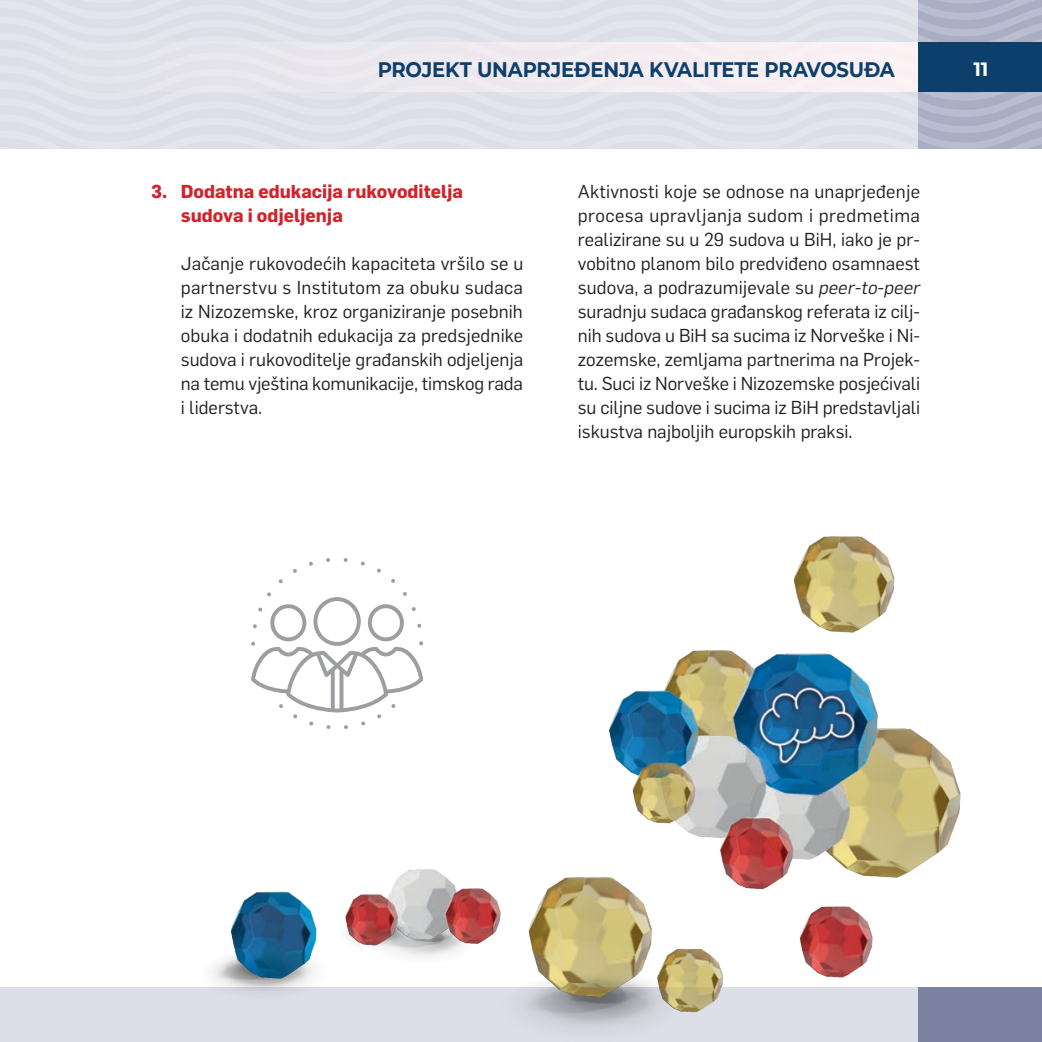
<style>
.page{position:relative;width:1042px;height:1042px;background:#fff}
.page>*{position:absolute;margin:0;border:0;box-sizing:border-box;transform-origin:0 0}
.t1{font:700 21px "Montserrat";letter-spacing:-.01em;color:#0c3f6c;scale:.93 1}
.t2{font:700 19.25px "Montserrat";color:#fff}
.t3{font:18.38px/24.2px "Flama";color:#231f20;text-align:justify}
.t4{font:700 18.38px/24.2px "Flama";color:#d1232a}
.s1{font-style:italic}
</style>
<div class="page">
<div style="left:0;top:987px;width:1042px;height:55px;background:#dddfe8"></div>
<div style="left:918px;top:987px;width:124px;height:55px;background:#7c83a2"></div>
<img style="left:212px;top:536px;width:749px;height:493px">
<svg style="left:278px;top:579px;width:5px;height:4px"></svg>
<svg style="left:293px;top:568px;width:4px;height:5px"></svg>
<svg style="left:309px;top:561px;width:4px;height:5px"></svg>
<svg style="left:326px;top:558px;width:4px;height:4px"></svg>
<svg style="left:377px;top:568px;width:4px;height:4px"></svg>
<svg style="left:361px;top:561px;width:4px;height:4px"></svg>
<svg style="left:391px;top:579px;width:4px;height:4px"></svg>
<svg style="left:343px;top:558px;width:5px;height:4px"></svg>
<svg style="left:251px;top:592px;width:172px;height:137px"></svg>
<svg style="left:0;top:0;width:1042px;height:149px;background:#d7d9e3"></svg>
<p class="t1" style="left:378px;top:55px;width:557px">PROJEKT UNAPRJEĐENJA KVALITETE PRAVOSUĐA</p>
<p class="t2" style="left:973px;top:56px;width:17px">11</p>
<p class="t4" style="left:181px;top:178px;width:284px;text-indent:-30px">3. Dodatna edukacija rukovoditelja sudova i odjeljenja</p>
<p class="t3" style="left:181px;top:250px;width:344px">Jačanje rukovodećih kapaciteta vršilo se u partnerstvu s Institutom za obuku sudaca iz Nizozemske, kroz organiziranje posebnih obuka i dodatnih edukacija za predsjednike sudova i rukovoditelje građanskih odjeljenja na temu vještina komunikacije, timskog rada i liderstva.</p>
<p class="t3" style="left:578px;top:178px;width:344px">Aktivnosti koje se odnose na unaprjeđenje procesa upravljanja sudom i predmetima realizirane su u 29 sudova u BiH, iako je pr&shy;vobitno planom bilo predviđeno osamnaest sudova, a podrazumijevale su <span class="s1">peer-to-peer </span>suradnju sudaca građanskog referata iz cilj&shy;nih sudova u BiH sa sucima iz Norveške i Ni&shy;zozemske, zemljama partnerima na Projek&shy;tu. Suci iz Norveške i Nizozemske posjećivali su ciljne sudove i sucima iz BiH predstavljali iskustva najboljih europskih praksi.</p>
</div>
